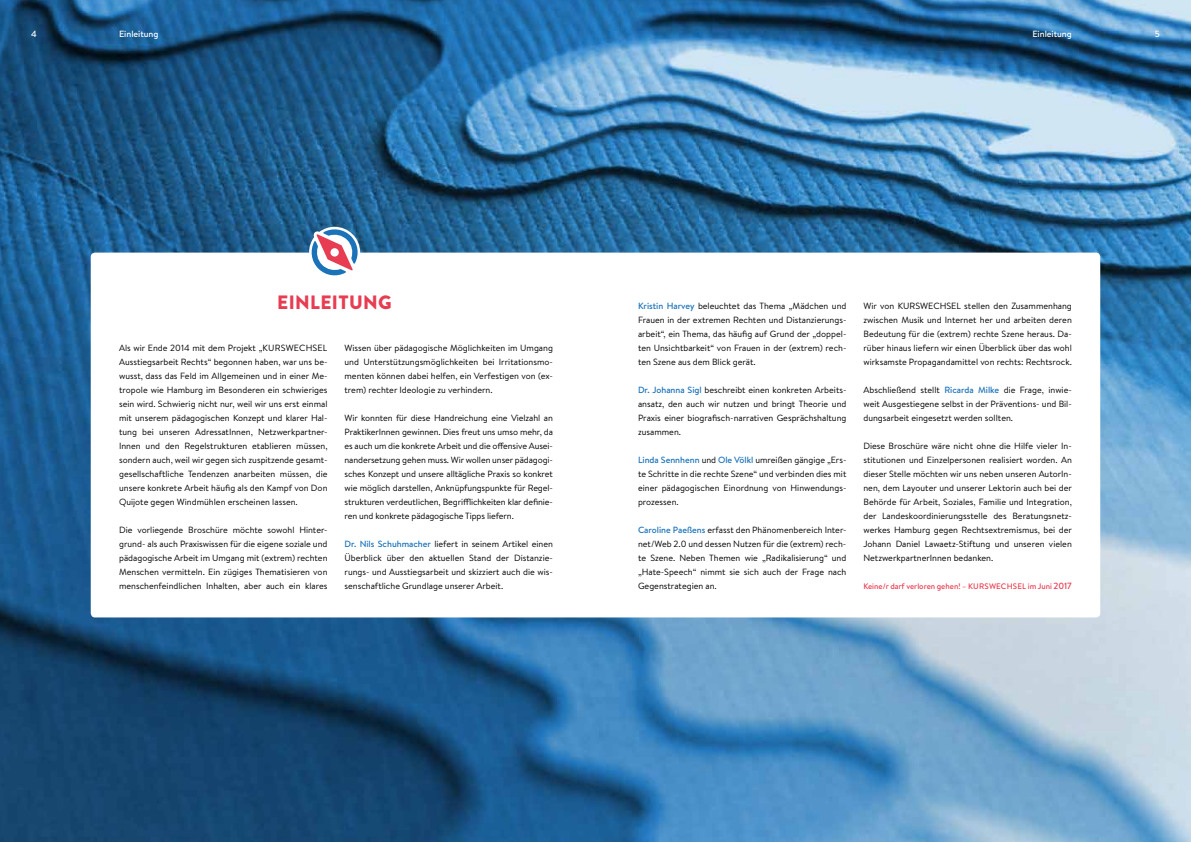
<style>
.page{position:relative;width:1191px;height:842px;background:#fff}
.page>*{position:absolute;margin:0;border:0;box-sizing:border-box;transform-origin:0 0}
.t1{font:900 19.3px "Brandon Text";letter-spacing:.02em;color:#e73c51}
.t2{font:9px/14px "Brandon Text";color:#000;text-align:justify}
.t3{font:500 9px "Brandon Text";color:#fff}
.t4{font:500 8px "Brandon Text";color:#e73c51}
.s1{font-weight:500;color:#1a72b9}
.s2{font-size:9px}
</style>
<div class="page">
<img style="left:0;top:0;width:1191px;height:842px">
<div style="left:91px;top:253px;width:1009px;height:364px;background:#fff;border-radius:4px"></div>
<svg style="left:309px;top:227px;width:51px;height:49px"></svg>
<p class="t3" style="left:31px;top:28px;width:7px">4</p>
<p class="t3" style="left:119px;top:28px;width:41px">Einleitung</p>
<p class="t3" style="left:1032px;top:28px;width:41px">Einleitung</p>
<p class="t3" style="left:1154px;top:28px;width:7px">5</p>
<h1 class="t1" style="left:277px;top:288px;width:116px">EINLEITUNG</h1>
<p class="t2" style="left:119px;top:340px;width:210px">Als wir Ende 2014 mit dem Projekt „KURSWECHSEL Ausstiegsarbeit Rechts“ begonnen haben, war uns be&shy;wusst, dass das Feld im Allgemeinen und in einer Me&shy;tropole wie Hamburg im Besonderen ein schwieriges sein wird. Schwierig nicht nur, weil wir uns erst einmal mit unserem pädagogischen Konzept und klarer Hal&shy;tung bei unseren AdressatInnen, Netzwerkpartner-Innen und den Regelstrukturen etablieren müssen, sondern auch, weil wir gegen sich zuspitzende gesamt&shy;gesellschaftliche Tendenzen anarbeiten müssen, die unsere konkrete Arbeit häufig als den Kampf von Don Quijote gegen Windmühlen erscheinen lassen.</p>
<p class="t2" style="left:119px;top:523px;width:210px">Die vorliegende Broschüre möchte sowohl Hinter&shy;grund- als auch Praxiswissen für die eigene soziale und pädagogische Arbeit im Umgang mit (extrem) rechten Menschen vermitteln. Ein zügiges Thematisieren von menschenfeindlichen Inhalten, aber auch ein klares</p>
<p class="t2" style="left:344px;top:340px;width:210px">Wissen über pädagogische Möglichkeiten im Umgang und Unterstützungsmöglichkeiten bei Irritationsmo&shy;menten können dabei helfen, ein Verfestigen von (ex&shy;trem) rechter Ideologie zu verhindern.</p>
<p class="t2" style="left:344px;top:411px;width:210px">Wir konnten für diese Handreichung eine Vielzahl an PraktikerInnen gewinnen. Dies freut uns umso mehr, da es auch um die konkrete Arbeit und die offensive Ausei&shy;nandersetzung gehen muss. Wir wollen unser pädagogi&shy;sches Konzept und unsere alltägliche Praxis so konkret wie möglich darstellen, Anknüpfungspunkte für Regel&shy;strukturen verdeutlichen, Begrifflichkeiten klar definie&shy;ren und konkrete pädagogische Tipps liefern.</p>
<p class="t2" style="left:344px;top:537px;width:210px"><span class="s1">Dr. Nils Schuhmacher</span> liefert in seinem Artikel einen Überblick über den aktuellen Stand der Distanzie&shy;rungs- und Ausstiegsarbeit und skizziert auch die wis&shy;senschaftliche Grundlage unserer Arbeit.</p>
<p class="t2" style="left:638px;top:298px;width:210px"><span class="s1">Kristin Harvey</span> beleuchtet das Thema „Mädchen und Frauen in der extremen Rechten und Distanzierungs&shy;arbeit“, ein Thema, das häufig auf Grund der „doppel&shy;ten Unsichtbarkeit“ von Frauen in der (extrem) rech&shy;ten Szene aus dem Blick gerät.</p>
<p class="t2" style="left:638px;top:382px;width:210px"><span class="s1">Dr. Johanna Sigl</span> beschreibt einen konkreten Arbeits&shy;ansatz, den auch wir nutzen und bringt Theorie und Praxis einer biografisch-narrativen Gesprächshaltung zusammen.</p>
<p class="t2" style="left:638px;top:453px;width:210px"><span class="s1">Linda Sennhenn</span> und <span class="s1">Ole Völkl</span> umreißen gängige „Ers&shy;te Schritte in die rechte Szene“ und verbinden dies mit einer pädagogischen Einordnung von Hinwendungs&shy;prozessen.</p>
<p class="t2" style="left:638px;top:523px;width:210px"><span class="s1">Caroline Paeßens</span> erfasst den Phänomenbereich Inter&shy;net/Web 2.0 und dessen Nutzen für die (extrem) rech&shy;te Szene. Neben Themen wie „Radikalisierung“ und „Hate-Speech“ nimmt sie sich auch der Frage nach Gegenstrategien an.</p>
<p class="t2" style="left:863px;top:298px;width:210px">Wir von KURSWECHSEL stellen den Zusammenhang zwischen Musik und Internet her und arbeiten deren Bedeutung für die (extrem) rechte Szene heraus. Da&shy;rüber hinaus liefern wir einen Überblick über das wohl wirksamste Propagandamittel von rechts: Rechtsrock.</p>
<p class="t2" style="left:863px;top:382px;width:210px">Abschließend stellt <span class="s1">Ricarda Milke</span> die Frage, inwie&shy;weit Ausgestiegene selbst in der Präventions- und Bil&shy;dungsarbeit eingesetzt werden sollten.</p>
<p class="t2" style="left:863px;top:439px;width:210px">Diese Broschüre wäre nicht ohne die Hilfe vieler In&shy;stitutionen und Einzelpersonen realisiert worden. An dieser Stelle möchten wir uns neben unseren AutorIn&shy;nen, dem Layouter und unserer Lektorin auch bei der Behörde für Arbeit, Soziales, Familie und Integration, der Landeskoordinierungsstelle des Beratungsnetz&shy;werkes Hamburg gegen Rechtsextremismus, bei der Johann Daniel Lawaetz-Stiftung und unseren vielen NetzwerkpartnerInnen bedanken.</p>
<p class="t4" style="left:863px;top:581px;width:210px">Keine/r darf verloren gehen! – KURSWECHSEL im Juni <span class="s2">2017</span></p>
</div>
